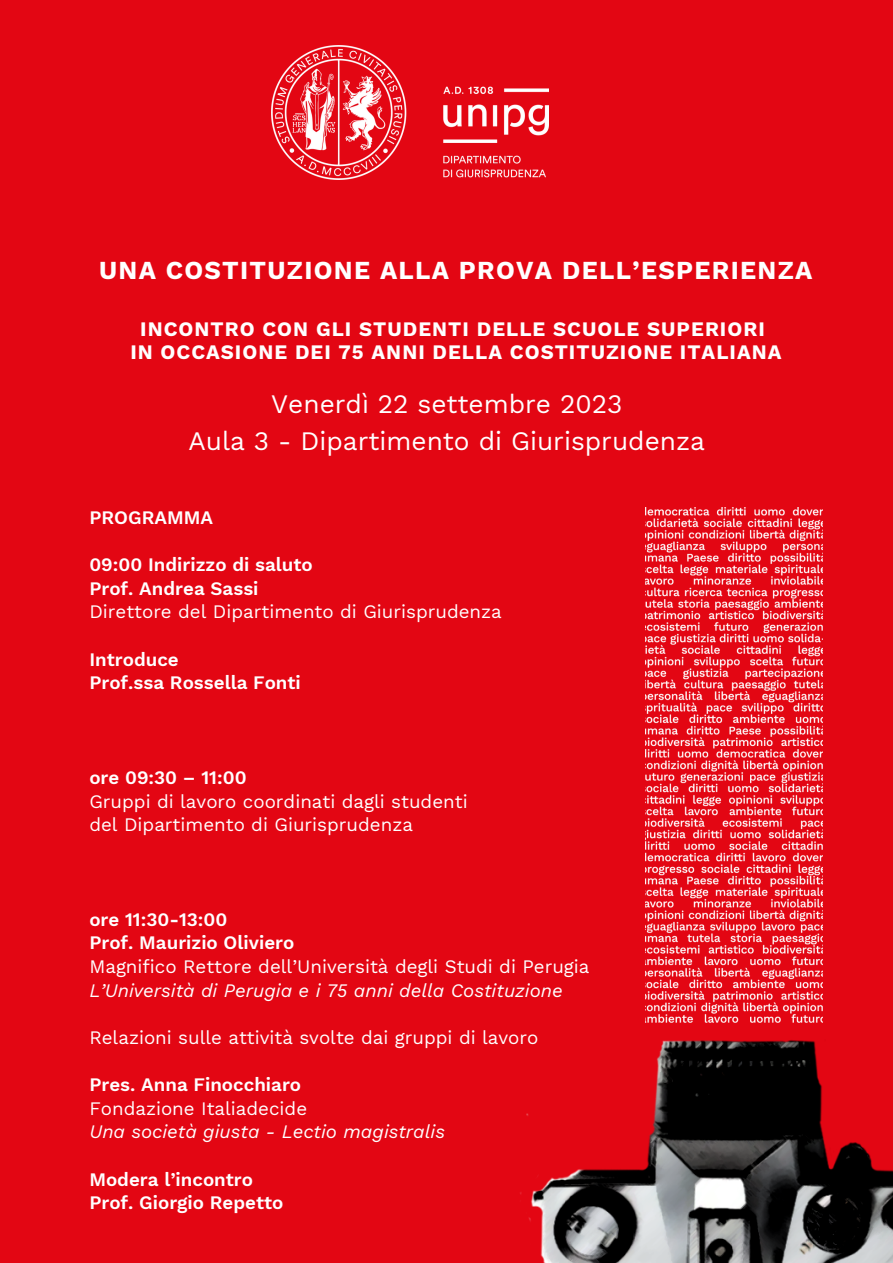
<style>
.page{position:relative;width:893px;height:1263px;background:#e30613}
.page>*{position:absolute;margin:0;border:0;box-sizing:border-box;transform-origin:0 0}
.t1{font:26.25px "Work Sans";color:#fff}
.t2{font:700 25.5px "Work Sans";letter-spacing:.05em;color:#fff}
.t3{font:700 20.25px "Work Sans";letter-spacing:.05em;color:#fff}
.t4{font:18.75px "Work Sans";color:#fff}
.t5{font:600 18.75px "Work Sans";color:#fff}
.t6{font:italic 18.75px "Work Sans";color:#fff}
</style>
<div class="page">
<img style="left:520px;top:911px;width:373px;height:352px">
<img style="left:645px;top:507px;width:177px;height:515px">
<img style="left:271px;top:45px;width:277px;height:135px">
<p class="t2" style="left:99px;top:256px;width:715px">UNA COSTITUZIONE ALLA PROVA DELL’ESPERIENZA</p>
<p class="t3" style="left:140px;top:317px;width:626px">INCONTRO CON GLI STUDENTI DELLE SCUOLE SUPERIORI</p>
<p class="t3" style="left:130px;top:340px;width:652px">IN OCCASIONE DEI 75 ANNI DELLA COSTITUZIONE ITALIANA</p>
<p class="t1" style="left:271px;top:389px;width:352px">Venerdì 22 settembre 2023</p>
<p class="t1" style="left:188px;top:425px;width:518px">Aula 3 - Dipartimento di Giurisprudenza</p>
<p class="t5" style="left:89px;top:506px;width:125px">PROGRAMMA</p>
<p class="t5" style="left:89px;top:554px;width:225px">09:00 Indirizzo di saluto</p>
<p class="t5" style="left:89px;top:577px;width:171px">Prof. Andrea Sassi</p>
<p class="t4" style="left:89px;top:601px;width:414px">Direttore del Dipartimento di Giurisprudenza</p>
<p class="t5" style="left:89px;top:648px;width:91px">Introduce</p>
<p class="t5" style="left:89px;top:672px;width:213px">Prof.ssa Rossella Fonti</p>
<p class="t5" style="left:89px;top:766px;width:159px">ore 09:30 – 11:00</p>
<p class="t4" style="left:89px;top:790px;width:380px">Gruppi di lavoro coordinati dagli studenti</p>
<p class="t4" style="left:89px;top:814px;width:325px">del Dipartimento di Giurisprudenza</p>
<p class="t5" style="left:89px;top:908px;width:140px">ore 11:30-13:00</p>
<p class="t5" style="left:89px;top:932px;width:206px">Prof. Maurizio Oliviero</p>
<p class="t4" style="left:89px;top:955px;width:502px">Magnifico Rettore dell’Università degli Studi di Perugia</p>
<p class="t6" style="left:89px;top:979px;width:475px">L’Università di Perugia e i 75 anni della Costituzione</p>
<p class="t4" style="left:89px;top:1026px;width:450px">Relazioni sulle attività svolte dai gruppi di lavoro</p>
<p class="t5" style="left:89px;top:1074px;width:213px">Pres. Anna Finocchiaro</p>
<p class="t4" style="left:89px;top:1097px;width:219px">Fondazione Italiadecide</p>
<p class="t6" style="left:89px;top:1121px;width:357px">Una società giusta - Lectio magistralis</p>
<p class="t5" style="left:89px;top:1168px;width:165px">Modera l’incontro</p>
<p class="t5" style="left:89px;top:1192px;width:196px">Prof. Giorgio Repetto</p>
</div>
